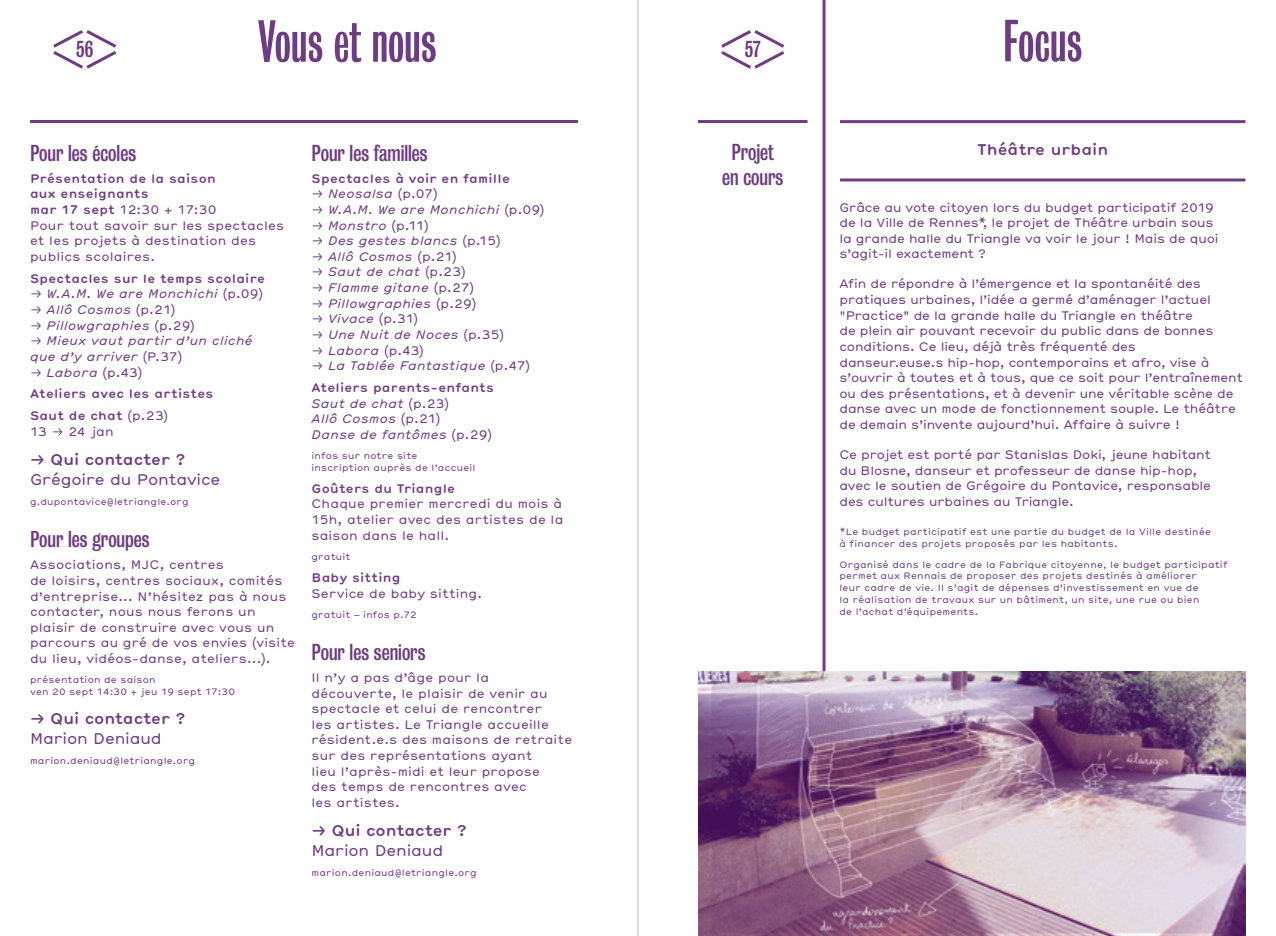
<style>
.page{position:relative;width:1276px;height:936px;background:#fff}
.page>*{position:absolute;margin:0;border:0;box-sizing:border-box;transform-origin:0 0}
.t1{font:54px "Bureau Grot Comp";color:#6e3c82}
.t2{font:21px/25.2px "Bureau Grot Cond";color:#6e3c82;text-align:center}
.t3{font:700 15px "Hermes";letter-spacing:-.005em;color:#6e3c82}
.t4{font:15px "Hermes";letter-spacing:-.01em;color:#6e3c82}
.t5{font:12px/15.6px "Hermes";letter-spacing:-.01em;color:#6e3c82}
.t6{font:italic 12px/15.6px "Hermes";letter-spacing:.02em;color:#6e3c82}
.t7{font:12px/15.6px "Hermes";letter-spacing:.02em;color:#6e3c82}
.t8{font:12px/15.6px "Hermes";letter-spacing:.015em;color:#6e3c82}
.t9{font:700 12px/21.9px "Hermes";letter-spacing:.025em;color:#6e3c82}
.t10{font:9px/11.7px "Hermes";letter-spacing:.03em;color:#6e3c82}
.s1{font-weight:700}
.s2{font-weight:700;font-style:normal}
.s3{font-style:normal}
.s4{font-weight:400}
</style>
<div class="page">
<svg style="left:53px;top:30px;width:64px;height:39px"></svg>
<hr style="left:30px;top:120px;width:548px;height:3px;background:#6e3c82">
<hr style="left:822px;top:0;width:3px;height:671px;background:#6e3c82">
<hr style="left:840px;top:120px;width:405px;height:3px;background:#6e3c82">
<hr style="left:840px;top:178px;width:405px;height:3px;background:#6e3c82">
<svg style="left:721px;top:30px;width:64px;height:39px"></svg>
<hr style="left:698px;top:120px;width:109px;height:3px;background:#6e3c82">
<img style="left:698px;top:671px;width:548px;height:264px">
<hr style="left:638px;top:0;width:1px;height:935px;background:#bcbdc0">
<h2 class="t2" style="left:76px;top:37px;width:19px">56</h2>
<h1 class="t1" style="left:257px;top:11px;width:181px">Vous et nous</h1>
<h2 class="t2" style="left:30px;top:141px;width:108px">Pour les écoles</h2>
<p class="t8" style="left:30px;top:170px;width:256px"><span class="s1">Présentation de la saison<br>aux enseignants<br>mar 17 sept</span> 12:30 + 17:30<br>Pour tout savoir sur les spectacles et les projets à destination des publics scolaires.</p>
<p class="t6" style="left:30px;top:270px;width:237px"><span class="s2">Spectacles sur le temps scolaire </span>-&gt; W.A.M. We are Monchichi <span class="s3">(p.09) </span>-&gt; Allô Cosmos <span class="s3">(p.21)<br></span>-&gt; Pillowgraphies <span class="s3">(p.29)<br></span>-&gt; Mieux vaut partir d’un cliché que d’y arriver <span class="s3">(P.37)<br></span>-&gt; Labora <span class="s3">(p.43)</span></p>
<p class="t9" style="left:30px;top:382px;width:185px">Ateliers avec les artistes<br>Saut de chat <span class="s4">(p.23)</span></p>
<p class="t5" style="left:30px;top:423px;width:85px">13 -&gt; 24 jan</p>
<p class="t3" style="left:30px;top:448px;width:157px">-&gt; Qui contacter ?</p>
<p class="t4" style="left:30px;top:468px;width:192px">Grégoire du Pontavice</p>
<p class="t10" style="left:30px;top:495px;width:160px">g.dupontavice@letriangle.org</p>
<h2 class="t2" style="left:30px;top:527px;width:121px">Pour les groupes</h2>
<p class="t7" style="left:30px;top:556px;width:266px">Associations, MJC, centres<br>de loisirs, centres sociaux, comités d’entreprise... N’hésitez pas à nous contacter, nous nous ferons un plaisir de construire avec vous un parcours au gré de vos envies (visite du lieu, vidéos-danse, ateliers...).</p>
<p class="t10" style="left:30px;top:673px;width:207px">présentation de saison<br>ven 20 sept 14:30 + jeu 19 sept 17:30</p>
<p class="t3" style="left:30px;top:707px;width:157px">-&gt; Qui contacter ?</p>
<p class="t4" style="left:30px;top:727px;width:133px">Marion Deniaud</p>
<p class="t10" style="left:30px;top:754px;width:167px">marion.deniaud@letriangle.org</p>
<h2 class="t2" style="left:311px;top:141px;width:118px">Pour les familles</h2>
<p class="t6" style="left:311px;top:170px;width:234px"><span class="s2">Spectacles à voir en famille<br></span>-&gt; Neosalsa <span class="s3">(p.07)<br></span>-&gt; W.A.M. We are Monchichi <span class="s3">(p.09) </span>-&gt; Monstro <span class="s3">(p.11)<br></span>-&gt; Des gestes blancs <span class="s3">(p.15)<br></span>-&gt; Allô Cosmos <span class="s3">(p.21)<br></span>-&gt; Saut de chat <span class="s3">(p.23)<br></span>-&gt; Flamme gitane <span class="s3">(p.27)<br></span>-&gt; Pillowgraphies <span class="s3">(p.29)<br></span>-&gt; Vivace <span class="s3">(p.31)<br></span>-&gt; Une Nuit de Noces <span class="s3">(p.35)<br></span>-&gt; Labora <span class="s3">(p.43)<br></span>-&gt; La Tablée Fantastique <span class="s3">(p.47)</span></p>
<p class="t6" style="left:311px;top:379px;width:184px"><span class="s2">Ateliers parents-enfants<br></span>Saut de chat <span class="s3">(p.23)<br></span>Allô Cosmos <span class="s3">(p.21)<br></span>Danse de fantômes <span class="s3">(p.29)</span></p>
<p class="t10" style="left:311px;top:449px;width:165px">infos sur notre site inscription auprès de l’accueil</p>
<p class="t9" style="left:311px;top:476px;width:145px">Goûters du Triangle</p>
<p class="t5" style="left:311px;top:495px;width:253px;text-align:justify">Chaque premier mercredi du mois à 15h, atelier avec des artistes de la saison dans le hall.</p>
<p class="t10" style="left:311px;top:550px;width:40px">gratuit</p>
<p class="t9" style="left:311px;top:565px;width:90px">Baby sitting</p>
<p class="t7" style="left:311px;top:584px;width:172px">Service de baby sitting.</p>
<p class="t10" style="left:311px;top:608px;width:107px">gratuit – infos p.72</p>
<h2 class="t2" style="left:311px;top:639px;width:116px">Pour les seniors</h2>
<p class="t7" style="left:311px;top:669px;width:262px">Il n’y a pas d’âge pour la découverte, le plaisir de venir au spectacle et celui de rencontrer<br>les artistes. Le Triangle accueille résident.e.s des maisons de retraite sur des représentations ayant<br>lieu l’après-midi et leur propose<br>des temps de rencontres avec<br>les artistes.</p>
<p class="t3" style="left:311px;top:819px;width:157px">-&gt; Qui contacter ?</p>
<p class="t4" style="left:311px;top:838px;width:133px">Marion Deniaud</p>
<p class="t10" style="left:311px;top:866px;width:167px">marion.deniaud@letriangle.org</p>
<h2 class="t2" style="left:745px;top:37px;width:17px">57</h2>
<h2 class="t2" style="left:722px;top:140px;width:63px">Projet en cours</h2>
<h1 class="t1" style="left:1003px;top:11px;width:81px">Focus</h1>
<p class="t3" style="left:977px;top:138px;width:133px">Théâtre urbain</p>
<p class="t5" style="left:839px;top:198px;width:381px">Grâce au vote citoyen lors du budget participatif 2019 de la Ville de Rennes*, le projet de Théâtre urbain sous la grande halle du Triangle va voir le jour ! Mais de quoi s’agit-il exactement ?</p>
<p class="t5" style="left:839px;top:275px;width:405px">Afin de répondre à l’émergence et la spontanéité des pratiques urbaines, l’idée a germé d’aménager l’actuel "Practice" de la grande halle du Triangle en théâtre<br>de plein air pouvant recevoir du public dans de bonnes conditions. Ce lieu, déjà très fréquenté des<br>danseur.euse.s hip-hop, contemporains et afro, vise à s’ouvrir à toutes et à tous, que ce soit pour l’entraînement ou des présentations, et à devenir une véritable scène de danse avec un mode de fonctionnement souple. Le théâtre de demain s’invente aujourd’hui. Affaire à suivre !</p>
<p class="t5" style="left:839px;top:446px;width:373px">Ce projet est porté par Stanislas Doki, jeune habitant du Blosne, danseur et professeur de danse hip-hop, avec le soutien de Grégoire du Pontavice, responsable des cultures urbaines au Triangle.</p>
<p class="t10" style="left:839px;top:525px;width:373px">*Le budget participatif est une partie du budget de la Ville destinée à financer des projets proposés par les habitants.</p>
<p class="t10" style="left:839px;top:558px;width:389px">Organisé dans le cadre de la Fabrique citoyenne, le budget participatif permet aux Rennais de proposer des projets destinés à améliorer<br>leur cadre de vie. Il s’agit de dépenses d’investissement en vue de<br>la réalisation de travaux sur un bâtiment, un site, une rue ou bien<br>de l’achat d’équipements.</p>
</div>
